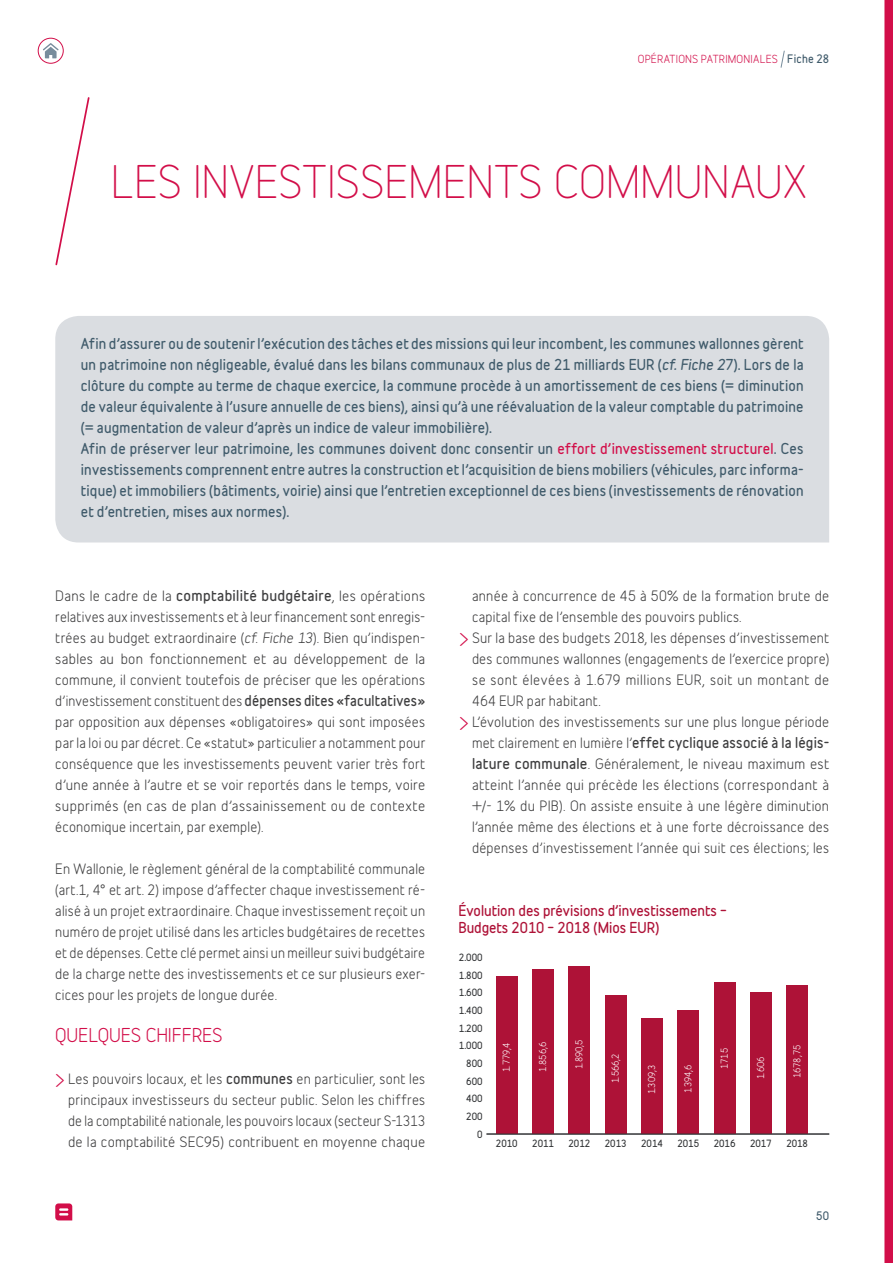
<style>
.page{position:relative;width:893px;height:1263px;background:#fff}
.page>*{position:absolute;margin:0;border:0;box-sizing:border-box;transform-origin:0 0}
.t1{font:300 43.5px "Belfius Alternative";letter-spacing:-.005em;color:#d20e49}
.t2{font:18px "Belfius Alternative";letter-spacing:-.005em;color:#d20e49}
.t3{font:13.5px/21px "Belfius Alternative";letter-spacing:.02em;color:#3e3e3f;text-align:justify}
.t4{font:700 13.5px/21px "Belfius Alternative";letter-spacing:.015em;color:#405b6b}
.t5{font:700 13.5px/16.5px "Belfius Alternative";color:#ae1237}
.t6{font:700 13.5px "Belfius Alternative";letter-spacing:.02em;color:#3e3e3f}
.t7{font:13.5px "Belfius Alternative";letter-spacing:.04em;color:#3e3e3f}
.t8{font:10.5px "Belfius Alternative";color:#d20e49}
.t9{font:700 10.5px "Belfius Alternative";letter-spacing:.025em;color:#405b6b}
.t10{font:700 9px/17.7px "Belfius Alternative";color:#323436}
.t11{font:9px "Belfius Alternative";color:#fff}
.s1{font-style:italic}
.s2{color:#d20e49}
.s3{font-weight:700}
.s4{font-size:18px;color:#d20e49}
.s5{font-weight:400}
</style>
<div class="page">
<div style="left:884px;top:0;width:9px;height:1263px;background:#d20e49"></div>
<svg style="left:55px;top:1203px;width:17px;height:17px"></svg>
<div style="left:55px;top:316px;width:774px;height:226px;background:#dadde1"></div>
<svg style="left:780px;top:50px;width:5px;height:18px"></svg>
<div style="left:496px;top:977px;width:21px;height:157px;background:#ae1237"></div>
<div style="left:532px;top:970px;width:22px;height:164px;background:#ae1237"></div>
<div style="left:569px;top:967px;width:21px;height:167px;background:#ae1237"></div>
<div style="left:605px;top:995px;width:21px;height:139px;background:#ae1237"></div>
<div style="left:641px;top:1018px;width:22px;height:116px;background:#ae1237"></div>
<div style="left:678px;top:1011px;width:21px;height:123px;background:#ae1237"></div>
<div style="left:714px;top:982px;width:21px;height:152px;background:#ae1237"></div>
<div style="left:750px;top:992px;width:21px;height:142px;background:#ae1237"></div>
<div style="left:786px;top:986px;width:22px;height:148px;background:#ae1237"></div>
<hr style="left:486px;top:1134px;width:343px;height:1px;background:#323436">
<svg style="left:55px;top:97px;width:35px;height:169px"></svg>
<svg style="left:38px;top:38px;width:25px;height:25px"></svg>
<div style="left:38px;top:38px;width:25px;height:25px;border:1px solid #d20e49;border-radius:50%"></div>
<svg style="left:43px;top:43px;width:16px;height:15px"></svg>
<p class="t8" style="left:638px;top:51px;width:14px">Opérations</p>
<p class="t8" style="left:701px;top:51px;width:7px">patrimoniales</p>
<p class="t9" style="left:787px;top:51px;width:43px">Fiche 28</p>
<h1 class="t1" style="left:111px;top:147px;width:698px">LES INVESTISSEMENTS COMMUNAUX</h1>
<p class="t4" style="left:81px;top:333px;width:724px">Afin d’assurer ou de soutenir l’exécution des tâches et des missions qui leur incombent, les communes wallonnes gèrent un patrimoine non négligeable, évalué dans les bilans communaux de plus de 21 milliards EUR (<span class="s1">cf. Fiche 27</span>). Lors de la clôture du compte au terme de chaque exercice, la commune procède à un amortissement de ces biens (= diminution de valeur équivalente à l’usure annuelle de ces biens), ainsi qu’à une réévaluation de la valeur comptable du patrimoine (= augmentation de valeur d’après un indice de valeur immobilière).<br>Afin de préserver leur patrimoine, les communes doivent donc consentir un <span class="s2">effort d’investissement structurel</span>. Ces investissements comprennent entre autres la construction et l’acquisition de biens mobiliers (véhicules, parc informa&shy;tique) et immobiliers (bâtiments, voirie) ainsi que l’entretien exceptionnel de ces biens (investissements de rénovation et d’entretien, mises aux normes).</p>
<p class="t3" style="left:55px;top:584px;width:371px">Dans le cadre de la <span class="s3">comptabilité budgétaire</span>, les opérations relatives aux investissements et à leur financement sont enregis&shy;trées au budget extraordinaire (<span class="s1">cf. Fiche 13</span>). Bien qu’indispen&shy;sables au bon fonctionnement et au développement de la commune, il convient toutefois de préciser que les opérations d’investissement constituent des <span class="s3">dépenses dites «facultatives» </span>par opposition aux dépenses «obligatoires» qui sont imposées par la loi ou par décret. Ce «statut» particulier a notamment pour conséquence que les investissements peuvent varier très fort d’une année à l’autre et se voir reportés dans le temps, voire supprimés (en cas de plan d’assainissement ou de contexte économique incertain, par exemple).</p>
<p class="t3" style="left:55px;top:857px;width:371px">En Wallonie, le règlement général de la comptabilité communale (art.1, 4° et art. 2) impose d’affecter chaque investissement ré&shy;alisé à un projet extraordinaire. Chaque investissement reçoit un numéro de projet utilisé dans les articles budgétaires de recettes et de dépenses. Cette clé permet ainsi un meilleur suivi budgétaire de la charge nette des investissements et ce sur plusieurs exer&shy;cices pour les projets de longue durée.</p>
<h2 class="t2" style="left:55px;top:1020px;width:169px">QUELQUES CHIFFRES</h2>
<p class="t3" style="left:68px;top:1067px;width:359px;text-indent:-13px"><span class="s4">&gt;</span> Les pouvoirs locaux, et les <span class="s3">communes</span> en particulier, sont les principaux investisseurs du secteur public. Selon les chiffres de la comptabilité nationale, les pouvoirs locaux (secteur S-1313 de la comptabilité SEC95) contribuent en moyenne chaque</p>
<p class="t3" style="left:472px;top:584px;width:359px">année à concurrence de 45 à 50% de la formation brute de</p>
<p class="t3" style="left:472px;top:605px;width:271px">capital fixe de l’ensemble des pouvoirs publics.</p>
<p class="t3" style="left:459px;top:626px;width:371px"><span class="s4">&gt;</span> Sur la base des budgets 2018, les dépenses d’investissement</p>
<p class="t3" style="left:472px;top:647px;width:359px">des communes wallonnes (engagements de l’exercice propre)</p>
<p class="t7" style="left:472px;top:669px;width:359px">se sont élevées à 1.679 millions EUR, soit un montant de</p>
<p class="t3" style="left:472px;top:689px;width:130px">464 EUR par habitant.</p>
<p class="t3" style="left:459px;top:710px;width:371px"><span class="s4">&gt;</span> L’évolution des investissements sur une plus longue période</p>
<p class="t6" style="left:472px;top:732px;width:359px"><span class="s5">met clairement en lumière l’</span>effet cyclique associé à la légis-</p>
<p class="t3" style="left:472px;top:752px;width:359px"><span class="s3">lature communale</span>. Généralement, le niveau maximum est</p>
<p class="t3" style="left:472px;top:773px;width:359px">atteint l’année qui précède les élections (correspondant à</p>
<p class="t3" style="left:472px;top:794px;width:359px">+/- 1% du PIB). On assiste ensuite à une légère diminution</p>
<p class="t3" style="left:472px;top:815px;width:359px">l’année même des élections et à une forte décroissance des</p>
<p class="t3" style="left:472px;top:836px;width:359px">dépenses d’investissement l’année qui suit ces élections; les</p>
<p class="t5" style="left:458px;top:902px;width:270px">Évolution des prévisions d’investissements –<br>Budgets 2010 – 2018 (Mios EUR)</p>
<p class="t10" style="left:459px;top:948px;width:25px">2.000<br>1.800</p>
<p class="t10" style="left:459px;top:984px;width:25px">1.600<br>1.400</p>
<p class="t10" style="left:459px;top:1019px;width:25px">1.200<br>1.000</p>
<p class="t10" style="left:466px;top:1054px;width:18px;text-align:justify">800<br>600<br>400<br>200</p>
<p class="t10" style="left:477px;top:1125px;width:7px">0</p>
<p class="t11" style="left:499px;top:1072px;width:31px;rotate:-90deg">1.779,4</p>
<p class="t11" style="left:535px;top:1071px;width:31px;rotate:-90deg">1.856,6</p>
<p class="t11" style="left:571px;top:1069px;width:31px;rotate:-90deg">1.890,5</p>
<p class="t11" style="left:608px;top:1083px;width:31px;rotate:-90deg">1.566,2</p>
<p class="t11" style="left:644px;top:1094px;width:31px;rotate:-90deg">1.309,3</p>
<p class="t11" style="left:680px;top:1092px;width:29px;rotate:-90deg">1394,6</p>
<p class="t11" style="left:717px;top:1069px;width:22px;rotate:-90deg">1715</p>
<p class="t11" style="left:753px;top:1079px;width:24px;rotate:-90deg">1.606</p>
<p class="t11" style="left:789px;top:1078px;width:35px;rotate:-90deg">1678,75</p>
<p class="t10" style="left:496px;top:1135px;width:23px">2010</p>
<p class="t10" style="left:532px;top:1135px;width:23px">2011</p>
<p class="t10" style="left:569px;top:1135px;width:23px">2012</p>
<p class="t10" style="left:605px;top:1135px;width:23px">2013</p>
<p class="t10" style="left:641px;top:1135px;width:23px">2014</p>
<p class="t10" style="left:677px;top:1135px;width:23px">2015</p>
<p class="t10" style="left:714px;top:1135px;width:23px">2016</p>
<p class="t10" style="left:750px;top:1135px;width:23px">2017</p>
<p class="t10" style="left:786px;top:1135px;width:23px">2018</p>
<p class="t9" style="left:816px;top:1208px;width:14px">50</p>
</div>
